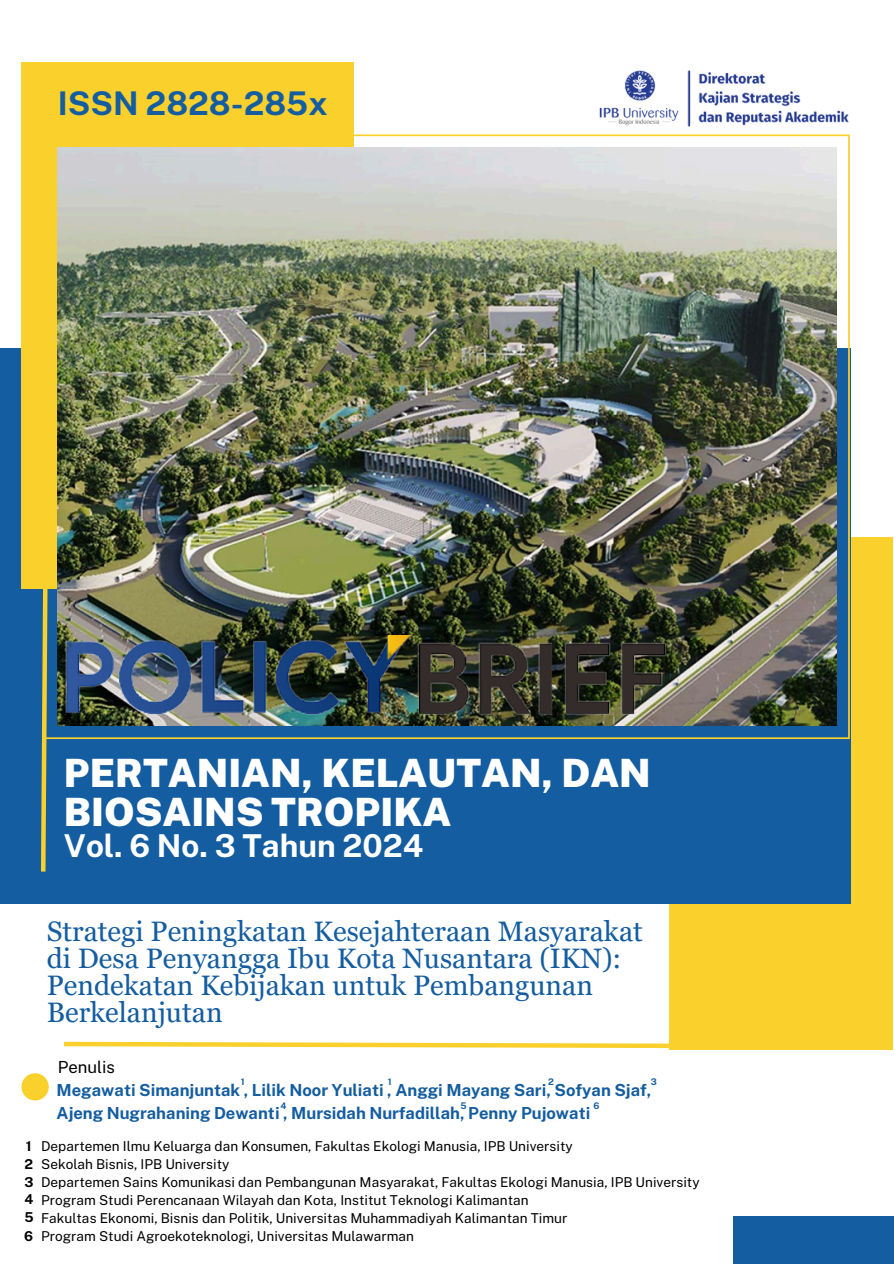
<style>
.page{position:relative;width:894px;height:1264px;background:#fff}
.page>*{position:absolute;margin:0;border:0;box-sizing:border-box;transform-origin:0 0}
.t1{font:900 39px/38.2px "Public Sans";color:#fff}
.t2{font:700 32.55px "Public Sans";color:#145da0}
.t3{font:700 31.5px "Public Sans";color:#fff}
.t4{font:28.05px/27px "Georgia Pro";color:#145da0}
.t5{font:700 16.65px/22.5px "Public Sans";color:#145da0}
.t6{font:16.65px "Public Sans";color:#000}
.t7{font:13.65px "Public Sans";color:#000}
.t8{font:700 13.65px "Public Sans";color:#000}
.t9{font:700 9.15px "Public Sans";color:#145da0}
</style>
<div class="page">
<div style="left:668px;top:537px;width:224px;height:512px;background:#fad02c"></div>
<div style="left:0;top:348px;width:850px;height:555px;background:#145da0"></div>
<div style="left:732px;top:1216px;width:161px;height:47px;background:#145da0"></div>
<div style="left:21px;top:62px;width:332px;height:527px;background:#fad02c"></div>
<svg style="left:50px;top:134px;width:799px;height:605px"></svg>
<img style="left:57px;top:148px;width:779px;height:577px">
<svg style="left:41px;top:589px;width:9px;height:283px"></svg>
<svg style="left:64px;top:1039px;width:628px;height:11px"></svg>
<img style="left:597px;top:70px;width:253px;height:65px">
<img style="left:58px;top:636px;width:610px;height:81px">
<div style="left:21px;top:1073px;width:28px;height:27px;background:#fad02c;border-radius:50%"></div>
<p class="t2" style="left:58px;top:84px;width:271px">ISSN 2828-285x</p>
<h1 class="t1" style="left:64px;top:754px;width:588px">PERTANIAN, KELAUTAN, DAN<br>BIOSAINS TROPIKA</h1>
<h3 class="t3" style="left:64px;top:827px;width:361px">Vol. 6 No. 3 Tahun 2024</h3>
<p class="t8" style="left:26px;top:1138px;width:7px">1</p>
<p class="t8" style="left:25px;top:1156px;width:10px">2</p>
<p class="t8" style="left:25px;top:1173px;width:11px">3</p>
<p class="t8" style="left:25px;top:1191px;width:10px">4</p>
<p class="t8" style="left:25px;top:1208px;width:11px">5</p>
<p class="t8" style="left:24px;top:1228px;width:10px">6</p>
<h3 class="t4" style="left:47px;top:917px;width:597px">Strategi Peningkatan Kesejahteraan Masyarakat di Desa Penyangga Ibu Kota Nusantara (IKN):<br>Pendekatan Kebijakan untuk Pembangunan Berkelanjutan</h3>
<h5 class="t6" style="left:58px;top:1057px;width:59px">Penulis</h5>
<p class="t5" style="left:57px;top:1078px;width:596px">Megawati Simanjuntak , Lilik Noor Yuliati , Anggi Mayang Sari, Sofyan Sjaf,<br>Ajeng Nugrahaning Dewanti , Mursidah Nurfadillah, Penny Pujowati</p>
<p class="t9" style="left:387px;top:1076px;width:5px">1</p>
<p class="t9" style="left:548px;top:1076px;width:7px">2</p>
<p class="t9" style="left:650px;top:1076px;width:8px">3</p>
<p class="t9" style="left:241px;top:1076px;width:5px">1</p>
<p class="t9" style="left:460px;top:1099px;width:8px">5</p>
<p class="t9" style="left:593px;top:1099px;width:8px">6</p>
<p class="t9" style="left:280px;top:1099px;width:7px">4</p>
<p class="t7" style="left:41px;top:1138px;width:533px">Departemen Ilmu Keluarga dan Konsumen, Fakultas Ekologi Manusia, IPB University</p>
<p class="t7" style="left:41px;top:1156px;width:190px">Sekolah Bisnis, IPB University</p>
<h4 class="t7" style="left:41px;top:1174px;width:659px">Departemen Sains Komunikasi dan Pembangunan Masyarakat, Fakultas Ekologi Manusia, IPB University</h4>
<p class="t7" style="left:41px;top:1192px;width:489px">Program Studi Perencanaan Wilayah dan Kota, Institut Teknologi Kalimantan</p>
<p class="t7" style="left:41px;top:1210px;width:527px">Fakultas Ekonomi, Bisnis dan Politik, Universitas Muhammadiyah Kalimantan Timur</p>
<p class="t7" style="left:41px;top:1228px;width:374px">Program Studi Agroekoteknologi, Universitas Mulawarman</p>
</div>
